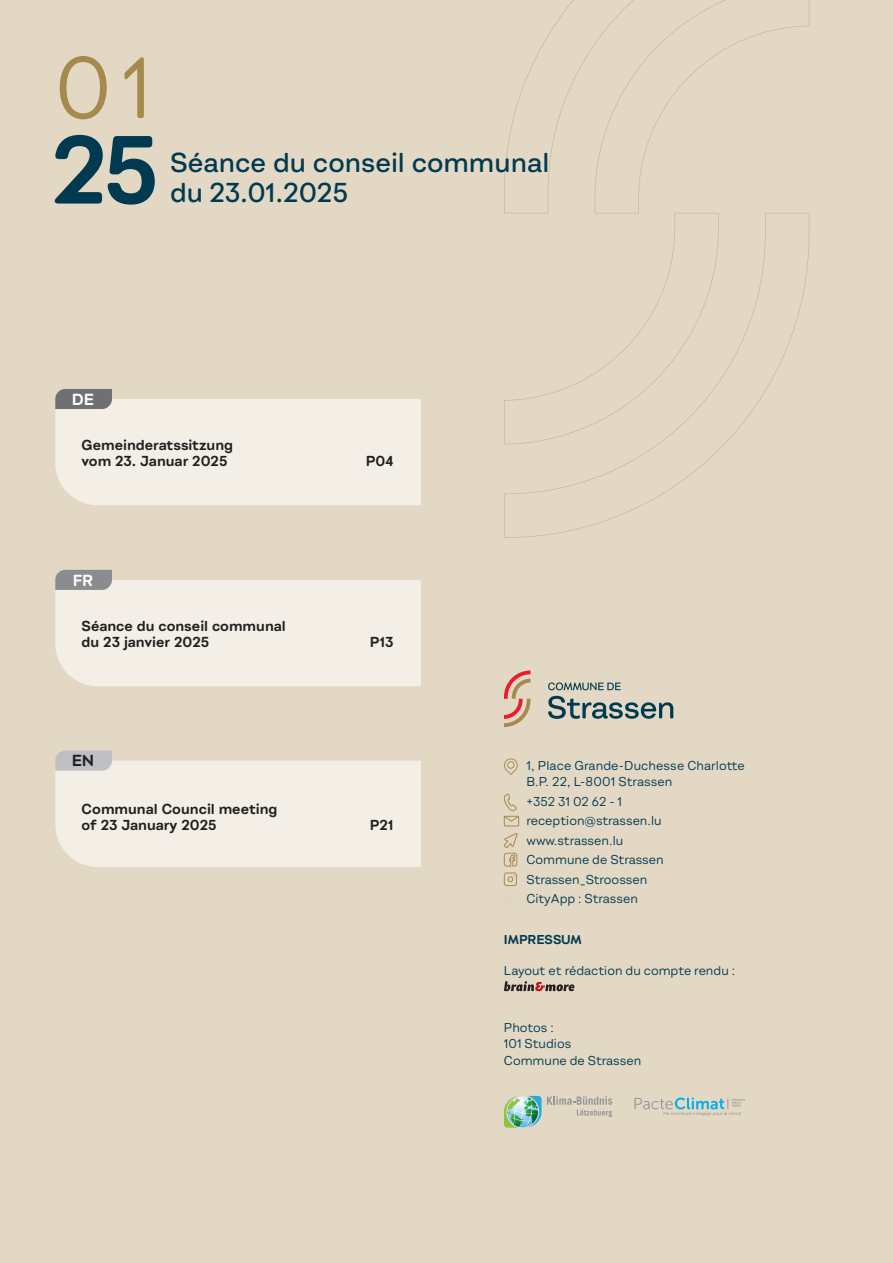
<style>
.page{position:relative;width:893px;height:1263px;background:#e3d8c4}
.page>*{position:absolute;margin:0;border:0;box-sizing:border-box;transform-origin:0 0}
.t1{font:700 90px "Montreux GS";color:#003a51}
.t2{font:81px "Montreux GS";color:#a58a4e}
.t3{font:25.5px "Montreux GS Dm Bd";color:#003a51}
.t4{font:700 15px "Montreux GS";color:#fff}
.t5{font:700 15px "Montreux GS";color:#231f20}
.t6{font:700 13.5px "Montreux GS";color:#231f20}
.t7{font:12px "Montreux GS";color:#003a51}
.t8{font:700 12px "Montreux GS";letter-spacing:-.005em;color:#003a51}
</style>
<div class="page">
<svg style="left:504px;top:670px;width:26px;height:57px"></svg>
<svg style="left:548px;top:696px;width:125px;height:23px"></svg>
<svg style="left:548px;top:682px;width:73px;height:8px"></svg>
<svg style="left:504px;top:1096px;width:108px;height:32px"></svg>
<svg style="left:634px;top:1097px;width:111px;height:19px"></svg>
<svg style="left:504px;top:758px;width:14px;height:17px"></svg>
<div style="left:504px;top:816px;width:15px;height:10px;border:1px solid #a58a4e"></div>
<svg style="left:503px;top:793px;width:16px;height:29px"></svg>
<svg style="left:503px;top:833px;width:15px;height:34px"></svg>
<div style="left:504px;top:873px;width:13px;height:13px;border:1px solid #a58a4e;border-radius:2px"></div>
<svg style="left:503px;top:875px;width:14px;height:30px"></svg>
<svg style="left:504px;top:981px;width:71px;height:10px"></svg>
<svg style="left:504px;top:213px;width:305px;height:325px"></svg>
<svg style="left:504px;top:213px;width:215px;height:232px"></svg>
<svg style="left:504px;top:0;width:90px;height:213px"></svg>
<svg style="left:594px;top:0;width:215px;height:213px"></svg>
<svg style="left:55px;top:570px;width:366px;height:116px;background:#eee9e0"></svg>
<svg style="left:55px;top:389px;width:366px;height:116px;background:#eee8e0"></svg>
<svg style="left:55px;top:750px;width:366px;height:117px;background:#f0eae2"></svg>
<p class="t2" style="left:54px;top:37px;width:100px">01</p>
<p class="t1" style="left:51px;top:112px;width:109px">25</p>
<p class="t3" style="left:170px;top:146px;width:381px">Séance du conseil communal</p>
<p class="t3" style="left:170px;top:177px;width:180px">du 23.01.2025</p>
<p class="t4" style="left:72px;top:390px;width:24px">DE</p>
<p class="t6" style="left:82px;top:436px;width:153px">Gemeinderatssitzung</p>
<p class="t6" style="left:82px;top:453px;width:147px">vom 23. Januar 2025</p>
<p class="t6" style="left:366px;top:453px;width:29px">P04</p>
<p class="t4" style="left:73px;top:570px;width:22px">FR</p>
<p class="t6" style="left:82px;top:617px;width:206px">Séance du conseil communal</p>
<p class="t6" style="left:82px;top:633px;width:129px">du 23 janvier 2025</p>
<p class="t6" style="left:370px;top:633px;width:25px">P13</p>
<p class="t5" style="left:72px;top:751px;width:24px">EN</p>
<p class="t6" style="left:82px;top:800px;width:197px">Communal Council meeting</p>
<p class="t6" style="left:82px;top:817px;width:137px">of 23 January 2025</p>
<p class="t6" style="left:370px;top:817px;width:25px">P21</p>
<p class="t7" style="left:526px;top:758px;width:220px">1, Place Grande-Duchesse Charlotte</p>
<p class="t7" style="left:526px;top:774px;width:147px">B.P. 22, L-8001 Strassen</p>
<p class="t7" style="left:526px;top:794px;width:97px">+352 31 02 62 - 1</p>
<p class="t7" style="left:526px;top:813px;width:137px">reception@strassen.lu</p>
<p class="t7" style="left:526px;top:833px;width:98px">www.strassen.lu</p>
<p class="t7" style="left:526px;top:852px;width:139px">Commune de Strassen</p>
<p class="t7" style="left:526px;top:872px;width:122px">Strassen_Stroossen</p>
<p class="t7" style="left:526px;top:891px;width:113px">CityApp : Strassen</p>
<p class="t8" style="left:504px;top:932px;width:79px">IMPRESSUM</p>
<p class="t7" style="left:504px;top:963px;width:233px">Layout et rédaction du compte rendu :</p>
<p class="t7" style="left:504px;top:1020px;width:51px">Photos :</p>
<p class="t7" style="left:504px;top:1036px;width:69px">101 Studios</p>
<p class="t7" style="left:504px;top:1053px;width:139px">Commune de Strassen</p>
</div>
